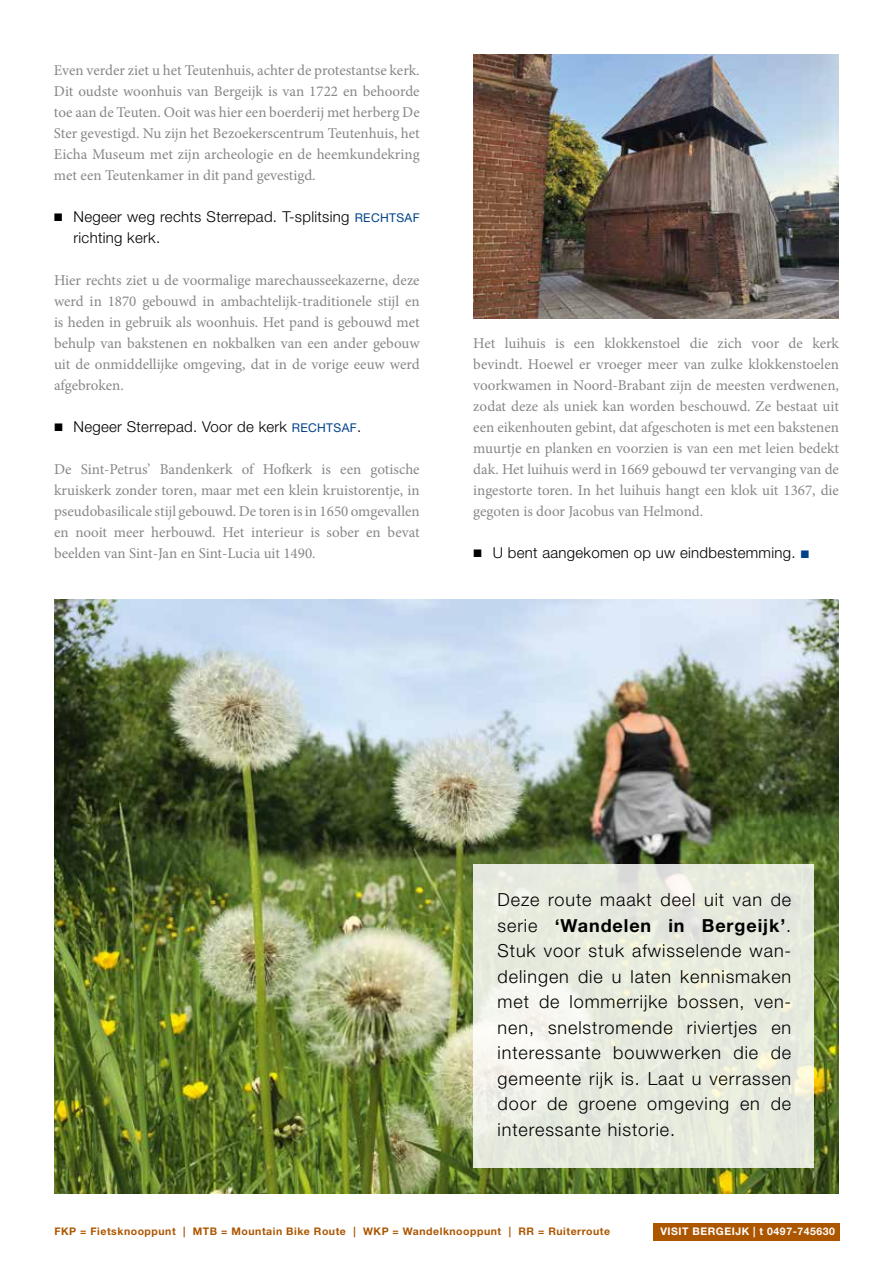
<style>
.page{position:relative;width:893px;height:1263px;background:#fff}
.page>*{position:absolute;margin:0;border:0;box-sizing:border-box;transform-origin:0 0}
.t1{font:300 18px/25.5px "Helvetica Neue LT Std";letter-spacing:.05em;color:#000;text-align:justify}
.t2{font:15px/21px "Minion Pro";color:#878787;text-align:justify}
.t3{font:300 15px/21px "Helvetica Neue LT Std";letter-spacing:.02em;color:#000}
.t4{font:700 10.5px "Helvetica Neue LT Std";letter-spacing:.05em;color:#ad5600}
.t5{font:700 10.5px "Helvetica Neue LT Std";letter-spacing:.05em;color:#fff}
.s1{font-family:"Work Sans";font-weight:400}
.s2{font-weight:400;font-size:12.15px;color:#004289}
.s3{font-family:"Work Sans";font-weight:400;color:#004289}
.s4{font-weight:700}
</style>
<div class="page">
<img style="left:54px;top:600px;width:785px;height:593px">
<svg style="left:473px;top:865px;width:341px;height:303px;fill:#e7ebde"></svg>
<img style="left:473px;top:54px;width:366px;height:265px">
<div style="left:653px;top:1224px;width:187px;height:17px;background:#ad5600"></div>
<p class="t2" style="left:54px;top:60px;width:367px">Even verder ziet u het Teutenhuis, achter de protestantse kerk.<br>Dit oudste woonhuis van Bergeijk is van 1722 en behoorde toe aan de Teuten. Ooit was hier een boerderij met herberg De Ster gevestigd. Nu zijn het Bezoekerscentrum Teutenhuis, het Eicha Museum met zijn archeologie en de heemkundekring met een Teutenkamer in dit pand gevestigd.</p>
<p class="t3" style="left:73px;top:206px;width:348px;text-indent:-20px"><span class="s1">▪</span> Negeer weg rechts Sterrepad. T-splitsing <span class="s2">RECHTSAF </span>richting kerk.</p>
<p class="t2" style="left:54px;top:270px;width:367px">Hier rechts ziet u de voormalige marechausseekazerne, deze werd in 1870 gebouwd in ambachtelijk-traditionele stijl en is heden in gebruik als woonhuis. Het pand is gebouwd met behulp van bakstenen en nokbalken van een ander gebouw uit de onmiddellijke omgeving, dat in de vorige eeuw werd afgebroken.</p>
<p class="t3" style="left:54px;top:416px;width:309px"><span class="s1">▪</span> Negeer Sterrepad. Voor de kerk <span class="s2">RECHTSAF</span>.</p>
<p class="t2" style="left:54px;top:459px;width:367px">De Sint-Petrus’ Bandenkerk of Hofkerk is een gotische kruiskerk zonder toren, maar met een klein kruistorentje, in pseudobasilicale stijl gebouwd. De toren is in 1650 omgevallen en nooit meer herbouwd. Het interieur is sober en bevat beelden van Sint-Jan en Sint-Lucia uit 1490.</p>
<p class="t2" style="left:473px;top:333px;width:367px">Het luihuis is een klokkenstoel die zich voor de kerk bevindt. Hoewel er vroeger meer van zulke klokkenstoelen voorkwamen in Noord-Brabant zijn de meesten verdwenen, zodat deze als uniek kan worden beschouwd. Ze bestaat uit een eikenhouten gebint, dat afgeschoten is met een bakstenen muurtje en planken en voorzien is van een met leien bedekt dak. Het luihuis werd in 1669 gebouwd ter vervanging van de ingestorte toren. In het luihuis hangt een klok uit 1367, die gegoten is door Jacobus van Helmond.</p>
<p class="t3" style="left:473px;top:542px;width:338px"><span class="s1">▪</span> U bent aangekomen op uw eindbestemming. <span class="s3">▪</span></p>
<p class="t1" style="left:498px;top:887px;width:295px">Deze route maakt deel uit van de serie <span class="s4">‘Wandelen in Bergeijk’</span>.<br>Stuk voor stuk afwisselende wan&shy;delingen die u laten kennismaken met de lommerrijke bossen, ven&shy;nen, snelstromende riviertjes en interessante bouwwerken die de gemeente rijk is. Laat u verrassen door de groene omgeving en de interessante historie.</p>
<p class="t4" style="left:54px;top:1225px;width:557px">FKP = Fietsknooppunt | MTB = Mountain Bike Route | WKP = Wandelknooppunt | RR = Ruiterroute</p>
<p class="t5" style="left:660px;top:1225px;width:176px">VISIT BERGEIJK | t 0497-745630</p>
</div>
